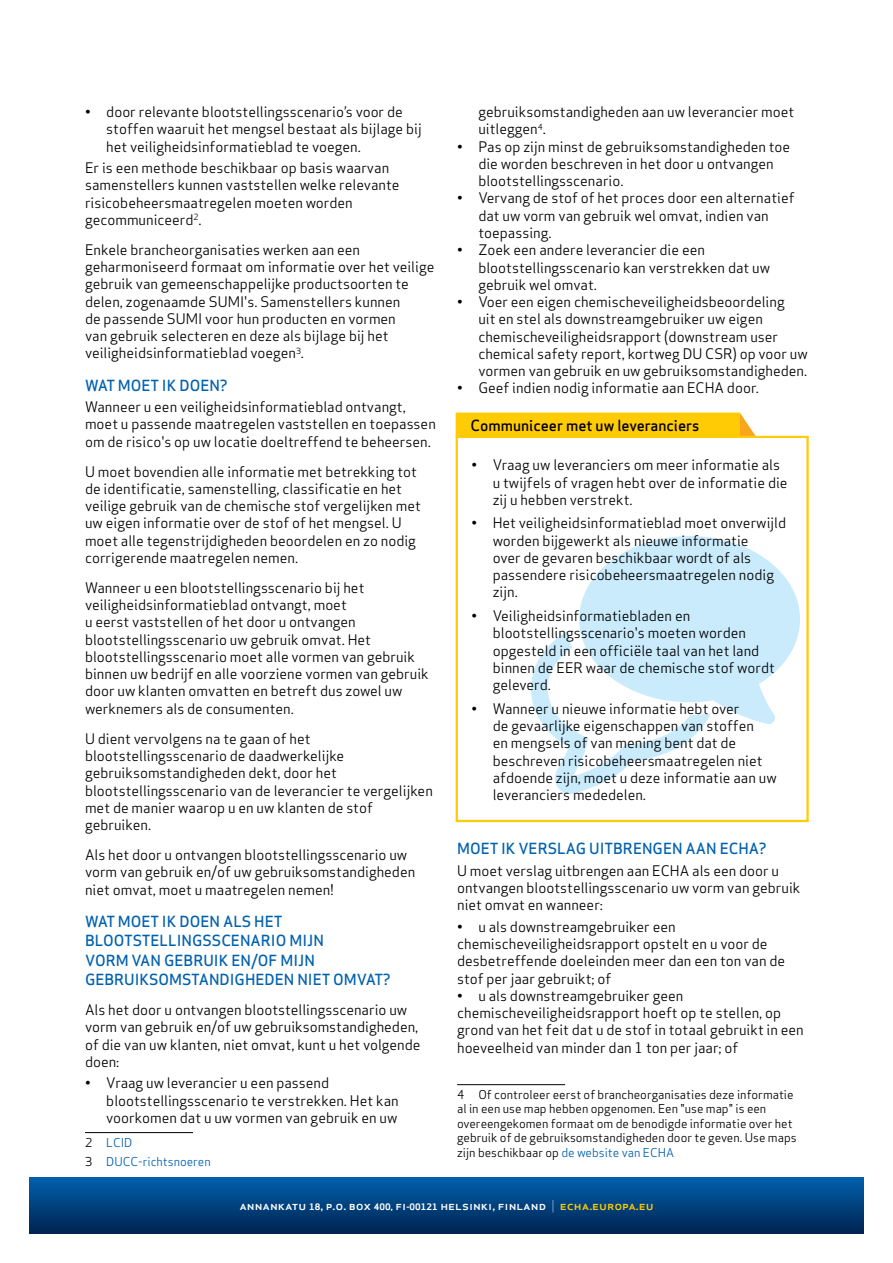
<style>
.page{position:relative;width:893px;height:1263px;background:#fff}
.page>*{position:absolute;margin:0;border:0;box-sizing:border-box;transform-origin:0 0}
.t1{font:500 15px/19.5px "Apex Sans";color:#0061af}
.t2{font:500 15px "Apex Sans";color:#000}
.t3{font:14.25px/17.2px "Apex Sans";color:#000}
.t4{font:500 12.15px "Apex Sans";color:#fff;scale:1.08 1}
.t5{font:12px/14.4px "Apex Sans";color:#000}
.t6{font:12px/18.6px "Apex Sans";color:#0061af}
.s1{color:#000}
.s2{color:#0061af}
.s3{font-weight:700;font-size:8.7px}
.s4{font-weight:700;font-size:8.25px}
.s5{font-weight:300}
.s6{color:#ffcb05}
</style>
<div class="page">
<svg style="left:30px;top:1178px;width:833px;height:55px;background:#00417e"></svg>
<svg style="left:531px;top:536px;width:269px;height:258px"></svg>
<hr style="left:85px;top:1132px;width:108px;height:1px;background:#000">
<hr style="left:457px;top:1084px;width:108px;height:1px;background:#000">
<div style="left:456px;top:436px;width:353px;height:386px;border:2px solid #ffcb05"></div>
<div style="left:457px;top:414px;width:282px;height:22px;background:#ffcb05"></div>
<div style="left:456px;top:412px;width:284px;height:25px;border:2px solid #ffcb05"></div>
<svg style="left:740px;top:413px;width:15px;height:23px"></svg>
<p class="t3" style="left:106px;top:102px;width:317px;text-indent:-21px">• door relevante blootstellingsscenario’s voor de stoffen waaruit het mengsel bestaat als bijlage bij het veiligheidsinformatieblad te voegen.</p>
<p class="t3" style="left:85px;top:158px;width:316px">Er is een methode beschikbaar op basis waarvan samenstellers kunnen vaststellen welke relevante risicobeheersmaatregelen moeten worden gecommuniceerd<sup>2</sup>.</p>
<p class="t3" style="left:85px;top:240px;width:351px">Enkele brancheorganisaties werken aan een geharmoniseerd formaat om informatie over het veilige gebruik van gemeenschappelijke productsoorten te delen, zogenaamde SUMI's. Samenstellers kunnen<br>de passende SUMI voor hun producten en vormen<br>van gebruik selecteren en deze als bijlage bij het veiligheidsinformatieblad voegen<sup>3</sup>.</p>
<p class="t1" style="left:85px;top:373px;width:144px">WAT MOET IK DOEN?</p>
<p class="t3" style="left:85px;top:397px;width:352px">Wanneer u een veiligheidsinformatieblad ontvangt, moet u passende maatregelen vaststellen en toepassen om de risico's op uw locatie doeltreffend te beheersen.</p>
<p class="t3" style="left:85px;top:461px;width:337px">U moet bovendien alle informatie met betrekking tot de identificatie, samenstelling, classificatie en het veilige gebruik van de chemische stof vergelijken met uw eigen informatie over de stof of het mengsel. U moet alle tegenstrijdigheden beoordelen en zo nodig corrigerende maatregelen nemen.</p>
<p class="t3" style="left:85px;top:578px;width:345px">Wanneer u een blootstellingsscenario bij het veiligheidsinformatieblad ontvangt, moet<br>u eerst vaststellen of het door u ontvangen blootstellingsscenario uw gebruik omvat. Het blootstellingsscenario moet alle vormen van gebruik binnen uw bedrijf en alle voorziene vormen van gebruik door uw klanten omvatten en betreft dus zowel uw werknemers als de consumenten.</p>
<p class="t3" style="left:85px;top:728px;width:349px">U dient vervolgens na te gaan of het blootstellingsscenario de daadwerkelijke gebruiksomstandigheden dekt, door het blootstellingsscenario van de leverancier te vergelijken met de manier waarop u en uw klanten de stof gebruiken.</p>
<p class="t3" style="left:85px;top:845px;width:332px">Als het door u ontvangen blootstellingsscenario uw vorm van gebruik en/of uw gebruiksomstandigheden niet omvat, moet u maatregelen nemen!</p>
<p class="t1" style="left:85px;top:909px;width:307px">WAT MOET IK DOEN ALS HET<br>BLOOTSTELLINGSSCENARIO MIJN<br>VORM VAN GEBRUIK EN/OF MIJN<br>GEBRUIKSOMSTANDIGHEDEN NIET OMVAT?</p>
<p class="t3" style="left:85px;top:1000px;width:337px">Als het door u ontvangen blootstellingsscenario uw vorm van gebruik en/of uw gebruiksomstandigheden, of die van uw klanten, niet omvat, kunt u het volgende doen:</p>
<p class="t3" style="left:106px;top:1073px;width:294px;text-indent:-21px">• Vraag uw leverancier u een passend blootstellingsscenario te verstrekken. Het kan voorkomen dat u uw vormen van gebruik en uw</p>
<p class="t6" style="left:85px;top:1132px;width:127px"><span class="s1">2</span> LCID<br><span class="s1">3</span> DUCC-richtsnoeren</p>
<p class="t3" style="left:478px;top:102px;width:317px">gebruiksomstandigheden aan uw leverancier moet uitleggen<sup>4</sup>.</p>
<p class="t3" style="left:478px;top:136px;width:313px;text-indent:-21px">• Pas op zijn minst de gebruiksomstandigheden toe die worden beschreven in het door u ontvangen blootstellingsscenario.</p>
<p class="t3" style="left:478px;top:188px;width:318px;text-indent:-21px">• Vervang de stof of het proces door een alternatief dat uw vorm van gebruik wel omvat, indien van toepassing.</p>
<p class="t3" style="left:478px;top:240px;width:293px;text-indent:-21px">• Zoek een andere leverancier die een blootstellingsscenario kan verstrekken dat uw gebruik wel omvat.</p>
<p class="t3" style="left:478px;top:292px;width:331px;text-indent:-21px">• Voer een eigen chemischeveiligheidsbeoordeling<br>uit en stel als downstreamgebruiker uw eigen chemischeveiligheidsrapport (downstream user chemical safety report, kortweg DU CSR) op voor uw vormen van gebruik en uw gebruiksomstandigheden.</p>
<p class="t3" style="left:457px;top:378px;width:303px">• Geef indien nodig informatie aan ECHA door.</p>
<p class="t2" style="left:471px;top:412px;width:230px">Communiceer met uw leveranciers</p>
<p class="t3" style="left:493px;top:455px;width:296px;text-indent:-21px">• Vraag uw leveranciers om meer informatie als u twijfels of vragen hebt over de informatie die zij u hebben verstrekt.</p>
<p class="t3" style="left:493px;top:513px;width:295px;text-indent:-21px">• Het veiligheidsinformatieblad moet onverwijld worden bijgewerkt als nieuwe informatie<br>over de gevaren beschikbaar wordt of als passendere risicobeheersmaatregelen nodig zijn.</p>
<p class="t3" style="left:493px;top:606px;width:284px;text-indent:-21px">• Veiligheidsinformatiebladen en blootstellingsscenario's moeten worden opgesteld in een officiële taal van het land binnen de EER waar de chemische stof wordt geleverd.</p>
<p class="t3" style="left:493px;top:698px;width:285px;text-indent:-21px">• Wanneer u nieuwe informatie hebt over<br>de gevaarlijke eigenschappen van stoffen<br>en mengsels of van mening bent dat de beschreven risicobeheersmaatregelen niet afdoende zijn, moet u deze informatie aan uw leveranciers mededelen.</p>
<p class="t1" style="left:457px;top:837px;width:311px">MOET IK VERSLAG UITBRENGEN AAN ECHA?</p>
<p class="t3" style="left:457px;top:861px;width:345px">U moet verslag uitbrengen aan ECHA als een door u ontvangen blootstellingsscenario uw vorm van gebruik niet omvat en wanneer:</p>
<p class="t3" style="left:457px;top:917px;width:330px">• u als downstreamgebruiker een chemischeveiligheidsrapport opstelt en u voor de desbetreffende doeleinden meer dan een ton van de stof per jaar gebruikt; of</p>
<p class="t3" style="left:457px;top:986px;width:348px">• u als downstreamgebruiker geen chemischeveiligheidsrapport hoeft op te stellen, op grond van het feit dat u de stof in totaal gebruikt in een hoeveelheid van minder dan 1 ton per jaar; of</p>
<p class="t5" style="left:457px;top:1086px;width:341px">4 Of controleer eerst of brancheorganisaties deze informatie al in een use map hebben opgenomen. Een "use map" is een overeengekomen formaat om de benodigde informatie over het gebruik of de gebruiksomstandigheden door te geven. Use maps zijn beschikbaar op <span class="s2">de website van ECHA</span></p>
<p class="t4" style="left:239px;top:1195px;width:385px">annankatu <span class="s3">18</span>, p.o. box <span class="s3">400,</span> fi<span class="s4">-</span><span class="s3">00121</span> helsinki, finland <span class="s5">|</span> <span class="s6">echa.europa.eu</span></p>
</div>
